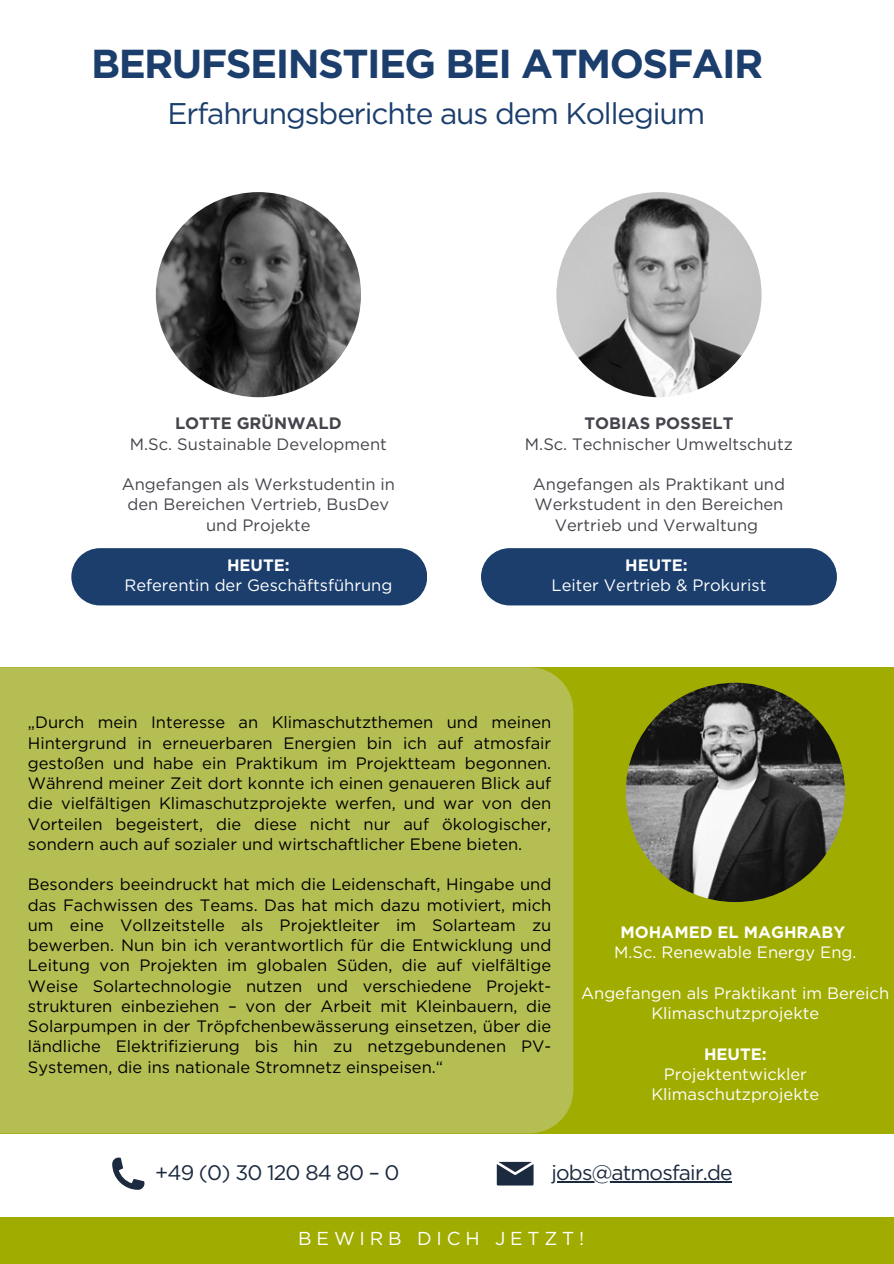
<style>
.page{position:relative;width:894px;height:1264px;background:#fff}
.page>*{position:absolute;margin:0;border:0;box-sizing:border-box;transform-origin:0 0}
.t1{font:700 40.35px "Gotham";letter-spacing:-.04em;color:#1b3e6d}
.t2{font:29.85px "Gotham";letter-spacing:-.04em;color:#1b3e6d}
.t3{font:21px "Gotham";letter-spacing:-.04em;color:#1b2a3f}
.t4{font:18.75px "Gotham";letter-spacing:.26em;color:#fff}
.t5{font:16.5px/20.2px "Gotham";color:#000;text-align:justify}
.t6{font:16.5px/20.2px "Gotham";color:#44444c;text-align:center}
.t7{font:16.5px/20.2px "Gotham";color:#fff;text-align:center}
.t8{font:700 16.5px "Gotham";color:#fff}
.t9{font:700 16.5px "Gotham";color:#44444c}
</style>
<div class="page">
<div style="left:0;top:667px;width:893px;height:466px;background:#a0ac00"></div>
<div style="left:0;top:1216px;width:893px;height:47px;background:#a0ac00"></div>
<svg style="left:496px;top:1161px;width:37px;height:24px"></svg>
<svg style="left:112px;top:1157px;width:32px;height:32px"></svg>
<div style="left:481px;top:548px;width:355px;height:57px;background:#1b3e6d"></div>
<div style="left:71px;top:548px;width:356px;height:57px;background:#1b3e6d"></div>
<div style="left:0;top:667px;width:573px;height:466px;background:#b5be53"></div>
<hr style="left:551px;top:1180px;width:180px;height:2px;background:#1b2a3f">
<img style="left:625px;top:682px;width:219px;height:220px;border-radius:50%">
<img style="left:156px;top:192px;width:205px;height:205px;border-radius:50%">
<img style="left:556px;top:192px;width:205px;height:205px;border-radius:50%">
<h1 class="t1" style="left:91px;top:40px;width:673px">BERUFSEINSTIEG BEI ATMOSFAIR</h1>
<p class="t2" style="left:167px;top:95px;width:539px">Erfahrungsberichte aus dem Kollegium</p>
<p class="t9" style="left:175px;top:413px;width:168px">LOTTE GRÜNWALD</p>
<p class="t6" style="left:130px;top:433px;width:258px">M.Sc. Sustainable Development</p>
<p class="t6" style="left:122px;top:474px;width:275px">Angefangen als Werkstudentin in den Bereichen Vertrieb, BusDev und Projekte</p>
<p class="t8" style="left:227px;top:555px;width:64px">HEUTE:</p>
<p class="t7" style="left:124px;top:575px;width:269px">Referentin der Geschäftsführung</p>
<p class="t9" style="left:584px;top:413px;width:150px">TOBIAS POSSELT</p>
<p class="t6" style="left:525px;top:433px;width:269px">M.Sc. Technischer Umweltschutz</p>
<p class="t6" style="left:532px;top:474px;width:254px">Angefangen als Praktikant und<br>Werkstudent in den Bereichen<br>Vertrieb und Verwaltung</p>
<p class="t8" style="left:625px;top:555px;width:64px">HEUTE:</p>
<p class="t7" style="left:551px;top:575px;width:216px">Leiter Vertrieb &amp; Prokurist</p>
<h2 class="t5" style="left:28px;top:712px;width:525px">„Durch mein Interesse an Klimaschutzthemen und meinen Hintergrund in erneuerbaren Energien bin ich auf atmosfair gestoßen und habe ein Praktikum im Projektteam begonnen.<br>Während meiner Zeit dort konnte ich einen genaueren Blick auf die vielfältigen Klimaschutzprojekte werfen, und war von den Vorteilen begeistert, die diese nicht nur auf ökologischer, sondern auch auf sozialer und wirtschaftlicher Ebene bieten.</h2>
<p class="t5" style="left:28px;top:874px;width:525px">Besonders beeindruckt hat mich die Leidenschaft, Hingabe und das Fachwissen des Teams. Das hat mich dazu motiviert, mich um eine Vollzeitstelle als Projektleiter im Solarteam zu bewerben. Nun bin ich verantwortlich für die Entwicklung und Leitung von Projekten im globalen Süden, die auf vielfältige Weise Solartechnologie nutzen und verschiedene Projekt&shy;strukturen einbeziehen – von der Arbeit mit Kleinbauern, die Solarpumpen in der Tröpfchenbewässerung einsetzen, über die ländliche Elektrifizierung bis hin zu netzgebundenen PV-Systemen, die ins nationale Stromnetz einspeisen.“</p>
<p class="t8" style="left:620px;top:922px;width:226px">MOHAMED EL MAGHRABY</p>
<p class="t7" style="left:614px;top:942px;width:244px">M.Sc. Renewable Energy Eng.</p>
<p class="t7" style="left:581px;top:982px;width:309px">Angefangen als Praktikant im Bereich</p>
<p class="t7" style="left:651px;top:1003px;width:169px">Klimaschutzprojekte</p>
<p class="t8" style="left:703px;top:1043px;width:64px">HEUTE:</p>
<p class="t7" style="left:651px;top:1063px;width:169px">Projektentwickler<br>Klimaschutzprojekte</p>
<p class="t3" style="left:155px;top:1159px;width:246px">+49 (0) 30 120 84 80 – 0</p>
<p class="t3" style="left:551px;top:1159px;width:183px">jobs@atmosfair.de</p>
<p class="t4" style="left:298px;top:1227px;width:287px">BEWIRB DICH JETZT!</p>
</div>
